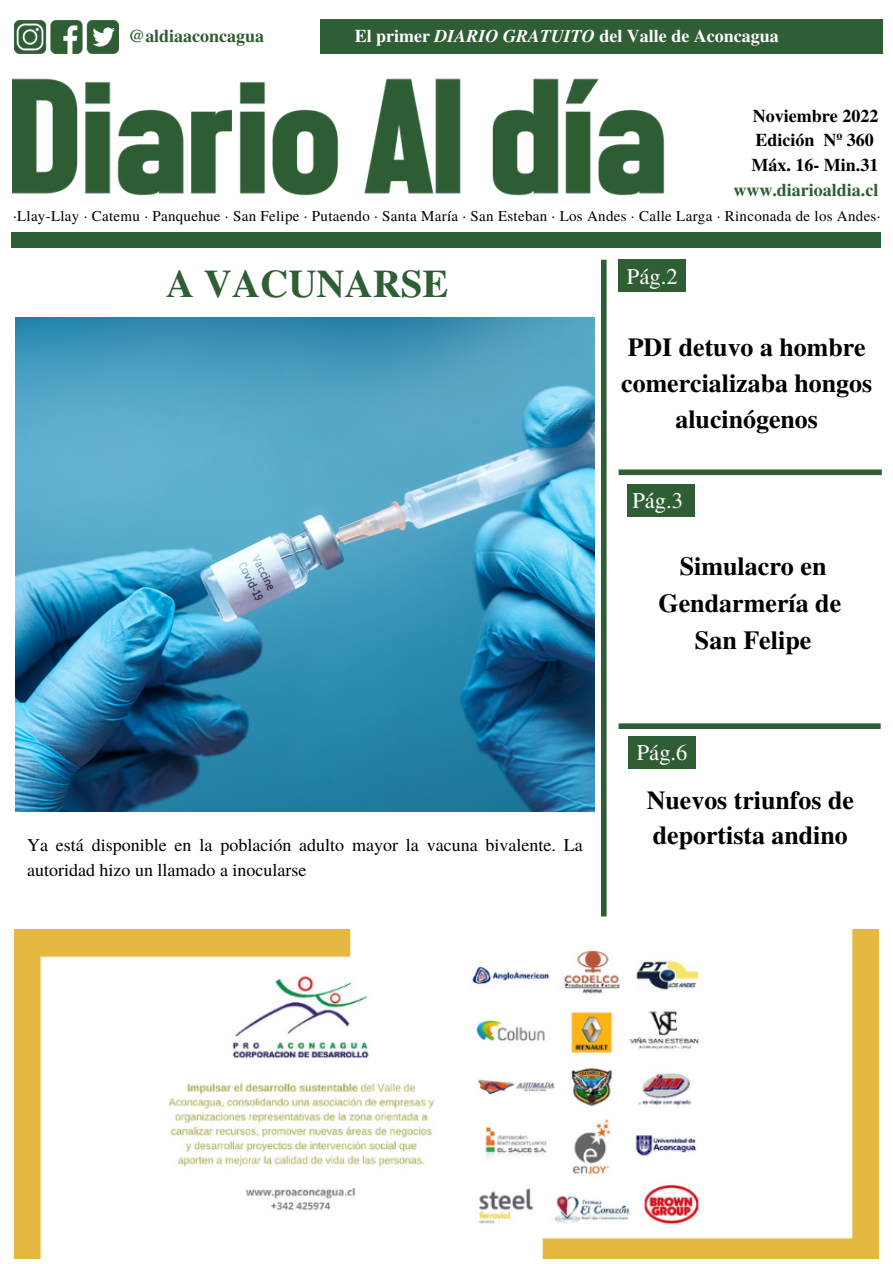
<style>
.page{position:relative;width:893px;height:1264px;background:#fff}
.page>*{position:absolute;margin:0;border:0;box-sizing:border-box;transform-origin:0 0}
.t1{font:700 39px "Te X Gyre Termes";color:#2f5d34}
.t2{font:700 25.95px/36px "Te X Gyre Termes";color:#000;text-align:center}
.t3{font:22.5px "Te X Gyre Termes";color:#fff}
.t4{font:18px/24.8px "Te X Gyre Termes";color:#000}
.t5{font:700 18px "Te X Gyre Termes";color:#fff}
.t6{font:700 18px/24.8px "Te X Gyre Termes";color:#000}
.t7{font:700 18px "Te X Gyre Termes";color:#2f5d34}
.t8{font:15px "Te X Gyre Termes";letter-spacing:.02em;color:#000}
.s1{font-style:italic}
</style>
<div class="page">
<img style="left:15px;top:929px;width:863px;height:329px">
<div style="left:618px;top:259px;width:68px;height:33px;background:#2f5d34"></div>
<div style="left:626px;top:484px;width:68px;height:32px;background:#2f5d34"></div>
<div style="left:628px;top:735px;width:68px;height:33px;background:#2f5d34"></div>
<img style="left:12px;top:53px;width:659px;height:143px">
<div style="left:320px;top:19px;width:562px;height:34px;background:#2f5d34"></div>
<div style="left:11px;top:232px;width:869px;height:16px;background:#2f5d34"></div>
<div style="left:601px;top:260px;width:5px;height:656px;background:#2f5d34"></div>
<div style="left:618px;top:469px;width:263px;height:6px;background:#2f5d34"></div>
<div style="left:618px;top:723px;width:262px;height:6px;background:#2f5d34"></div>
<img style="left:14px;top:21px;width:105px;height:32px">
<img style="left:16px;top:317px;width:578px;height:495px">
<p class="t7" style="left:129px;top:22px;width:137px">@aldiaaconcagua</p>
<p class="t5" style="left:355px;top:22px;width:425px">El primer <span class="s1">DIARIO GRATUITO</span> del Valle de Aconcagua</p>
<p class="t6" style="left:751px;top:102px;width:128px">Noviembre 2022<br>Edición Nº 360<br>Máx. 16- Min.31</p>
<p class="t7" style="left:733px;top:176px;width:146px">www.diarioaldia.cl</p>
<p class="t8" style="left:13px;top:205px;width:868px">·Llay-Llay · Catemu · Panquehue · San Felipe · Putaendo · Santa María · San Esteban · Los Andes · Calle Larga · Rinconada de los Andes·</p>
<h1 class="t1" style="left:166px;top:254px;width:284px">A VACUNARSE</h1>
<p class="t4" style="left:27px;top:832px;width:557px">Ya está disponible en la población adulto mayor la vacuna bivalente. La autoridad hizo un llamado a inocularse</p>
<p class="t3" style="left:627px;top:260px;width:52px">Pág.2</p>
<p class="t2" style="left:621px;top:328px;width:252px">PDI detuvo a hombre comercializaba hongos alucinógenos</p>
<p class="t3" style="left:632px;top:484px;width:52px">Pág.3</p>
<p class="t2" style="left:658px;top:546px;width:184px;line-height:37px">Simulacro en<br>Gendarmería de<br>San Felipe</p>
<p class="t3" style="left:636px;top:736px;width:52px">Pág.6</p>
<p class="t2" style="left:646px;top:780px;width:208px;text-align:left">Nuevos triunfos de deportista andino</p>
</div>
